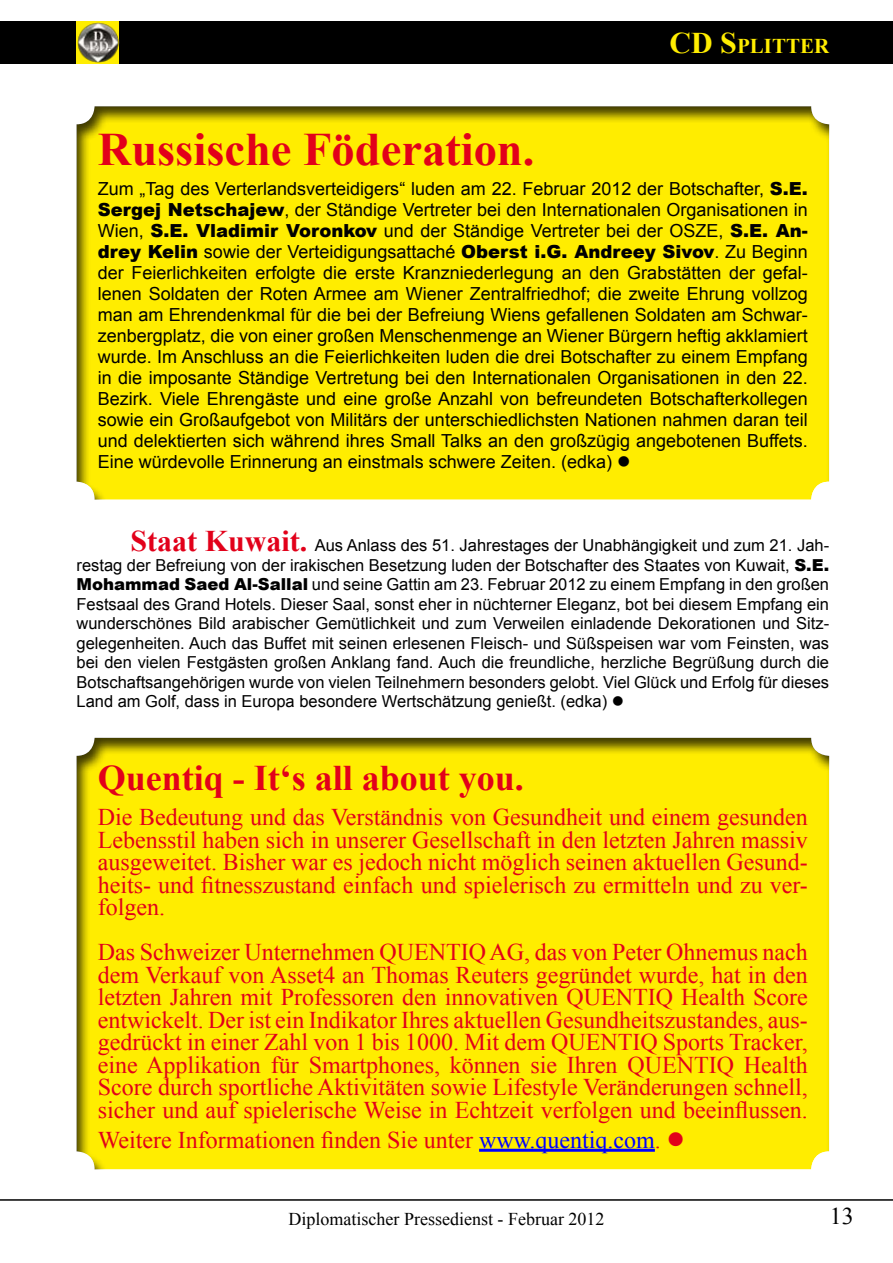
<style>
.page{position:relative;width:893px;height:1263px;background:#fff}
.page>*{position:absolute;margin:0;border:0;box-sizing:border-box;transform-origin:0 0}
.t1{font:700 46.5px "Times New Roman";color:#e2001a}
.t2{font:700 36px "Times New Roman";color:#e2001a}
.t3{font:24px/22.5px "Times New Roman";color:#e2001a;text-align:justify}
.t4{font:24px "Times New Roman";color:#000}
.t5{font:700 21px "Times New Roman";color:#ffed00}
.t6{font:18px/21px "Arial";color:#000;text-align:justify}
.t7{font:18px "Times New Roman";color:#000}
.t8{font:16.5px/19.5px "Arial";color:#000;text-align:justify}
.s1{font-size:30px}
.s2{font-weight:900}
.s3{font-family:"Times New Roman";font-weight:700;font-size:30px;color:#e2001a}
.s4{color:#00f}
</style>
<div class="page">
<div style="left:0;top:21px;width:893px;height:43px;background:#000"></div>
<div style="left:77px;top:21px;width:42px;height:43px;background:#ffed00"></div>
<img style="left:77px;top:22px;width:42px;height:41px">
<hr style="left:0;top:1199px;width:893px;height:2px;background:#000">
<div style="left:76px;top:100px;width:755px;height:402px;background:#000;opacity:.75"></div>
<div style="left:73px;top:731px;width:758px;height:439px;background:#000;opacity:.75"></div>
<hr style="left:479px;top:1149px;width:176px;height:3px;background:#00f">
<p class="t5" style="left:669px;top:31px;width:161px"><span class="s1">CD S</span>plitter</p>
<h1 class="t1" style="left:98px;top:118px;width:438px">Russische Föderation.</h1>
<p class="t6" style="left:98px;top:178px;width:712px">Zum „Tag des Verterlandsverteidigers“ luden am 22. Februar 2012 der Botschafter, <span class="s2">S.E.<br>Sergej Netschajew</span>, der Ständige Vertreter bei den Internationalen Organisationen in Wien, <span class="s2">S.E. Vladimir Voronkov</span> und der Ständige Vertreter bei der OSZE, <span class="s2">S.E. An&shy;drey Kelin</span> sowie der Verteidigungsattaché <span class="s2">Oberst i.G. Andreey Sivov</span>. Zu Beginn der Feierlichkeiten erfolgte die erste Kranzniederlegung an den Grabstätten der gefal&shy;lenen Soldaten der Roten Armee am Wiener Zentralfriedhof; die zweite Ehrung vollzog man am Ehrendenkmal für die bei der Befreiung Wiens gefallenen Soldaten am Schwar&shy;zenbergplatz, die von einer großen Menschenmenge an Wiener Bürgern heftig akklamiert wurde. Im Anschluss an die Feierlichkeiten luden die drei Botschafter zu einem Empfang in die imposante Ständige Vertretung bei den Internationalen Organisationen in den 22.<br>Bezirk. Viele Ehrengäste und eine große Anzahl von befreundeten Botschafterkollegen sowie ein Großaufgebot von Militärs der unterschiedlichsten Nationen nahmen daran teil und delektierten sich während ihres Small Talks an den großzügig angebotenen Buffets.<br>Eine würdevolle Erinnerung an einstmals schwere Zeiten. (edka) ●</p>
<p class="t8" style="left:77px;top:536px;width:754px;text-indent:54px"><span class="s3">Staat Kuwait.</span> Aus Anlass des 51. Jahrestages der Unabhängigkeit und zum 21. Jah&shy;restag der Befreiung von der irakischen Besetzung luden der Botschafter des Staates von Kuwait, <span class="s2">S.E.<br>Mohammad Saed Al-Sallal</span> und seine Gattin am 23. Februar 2012 zu einem Empfang in den großen Festsaal des Grand Hotels. Dieser Saal, sonst eher in nüchterner Eleganz, bot bei diesem Empfang ein wunderschönes Bild arabischer Gemütlichkeit und zum Verweilen einladende Dekorationen und Sitz&shy;gelegenheiten. Auch das Buffet mit seinen erlesenen Fleisch- und Süßspeisen war vom Feinsten, was bei den vielen Festgästen großen Anklang fand. Auch die freundliche, herzliche Begrüßung durch die Botschaftsangehörigen wurde von vielen Teilnehmern besonders gelobt. Viel Glück und Erfolg für dieses Land am Golf, dass in Europa besondere Wertschätzung genießt. (edka) ●</p>
<h2 class="t2" style="left:98px;top:753px;width:428px">Quentiq - It‘s all about you.</h2>
<p class="t3" style="left:98px;top:805px;width:712px">Die Bedeutung und das Verständnis von Gesundheit und einem gesunden Lebensstil haben sich in unserer Gesellschaft in den letzten Jahren massiv ausgeweitet. Bisher war es jedoch nicht möglich seinen aktuellen Gesund&shy;heits- und fitnesszustand einfach und spielerisch zu ermitteln und zu ver&shy;folgen.</p>
<p class="t3" style="left:98px;top:940px;width:712px">Das Schweizer Unternehmen QUENTIQ AG, das von Peter Ohnemus nach dem Verkauf von Asset4 an Thomas Reuters gegründet wurde, hat in den letzten Jahren mit Professoren den innovativen QUENTIQ Health Score entwickelt. Der ist ein Indikator Ihres aktuellen Gesundheitszustandes, aus&shy;gedrückt in einer Zahl von 1 bis 1000. Mit dem QUENTIQ Sports Tracker, eine Applikation für Smartphones, können sie Ihren QUENTIQ Health Score durch sportliche Aktivitäten sowie Lifestyle Veränderungen schnell, sicher und auf spielerische Weise in Echtzeit verfolgen und beeinflussen.</p>
<h3 class="t3" style="left:98px;top:1128px;width:588px">Weitere Informationen finden Sie unter <span class="s4">www.quentiq.com</span>. ●</h3>
<p class="t7" style="left:288px;top:1207px;width:317px">Diplomatischer Pressedienst - Februar 2012</p>
<h3 class="t4" style="left:830px;top:1200px;width:25px">13</h3>
</div>
